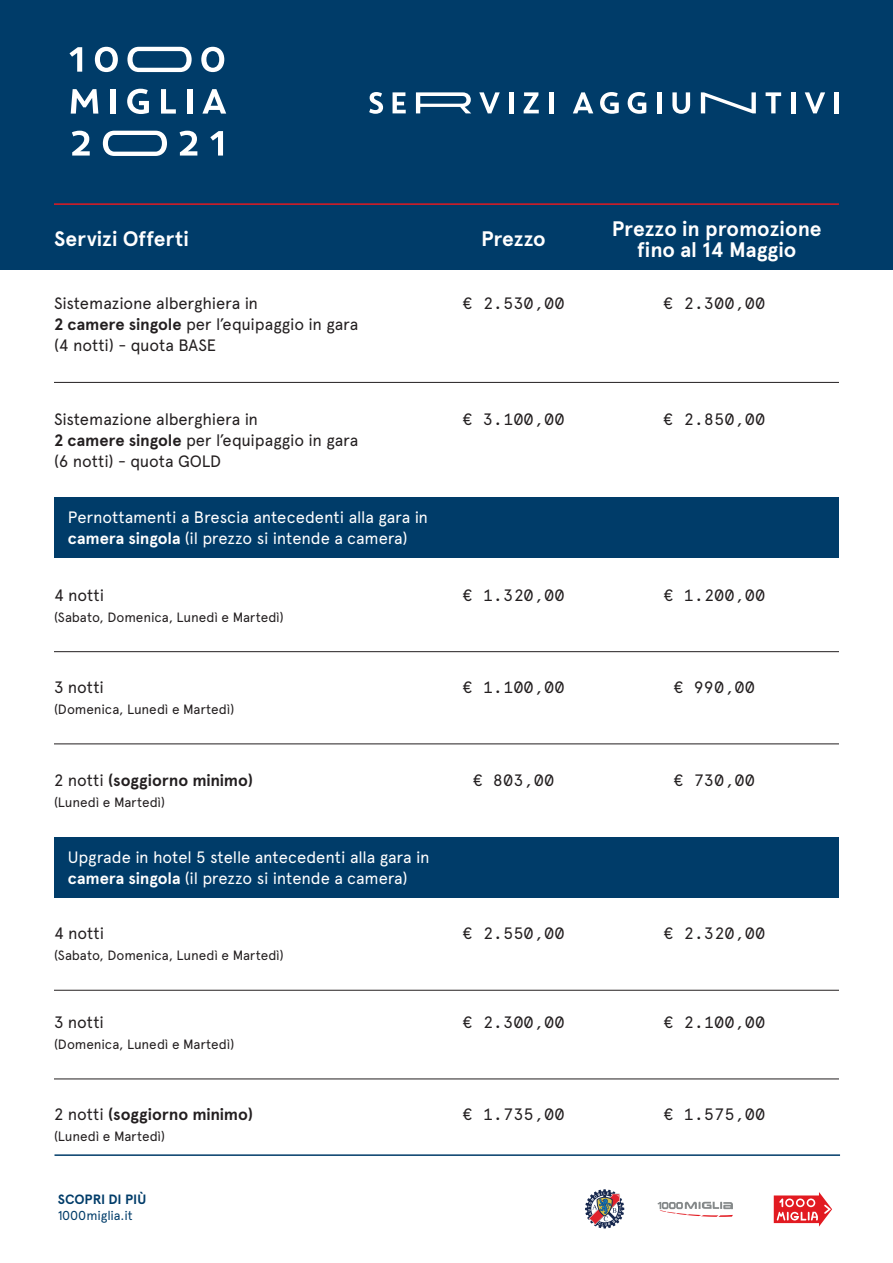
<style>
.page{position:relative;width:893px;height:1263px;background:#fff}
.page>*{position:absolute;margin:0;border:0;box-sizing:border-box;transform-origin:0 0}
.t1{font:700 21px/21px "Apercu Pro";color:#fff;text-align:center}
.t2{font:16.5px/21px "Apercu Pro";letter-spacing:-.01em;color:#231f20}
.t3{font:16.5px/21px "Apercu Pro";letter-spacing:-.01em;color:#fff}
.t4{font:16.5px "Apercu Pro Mono";color:#231f20}
.t5{font:700 16.5px "Apercu Pro";letter-spacing:-.005em;color:#231f20}
.t6{font:13.5px "Apercu Pro";letter-spacing:-.01em;color:#231f20}
.t7{font:700 13.5px "Apercu Pro";color:#003c69}
.t8{font:12.9px "Apercu Pro";letter-spacing:-.005em;color:#003c69}
.s1{font-weight:700}
.s2{font-weight:400}
</style>
<div class="page">
<div style="left:0;top:0;width:893px;height:219px;background:#003c69"></div>
<div style="left:54px;top:497px;width:785px;height:61px;background:#003c69"></div>
<div style="left:0;top:206px;width:893px;height:64px;background:#003c69"></div>
<hr style="left:54px;top:382px;width:785px;height:1px;background:#231f20">
<hr style="left:54px;top:651px;width:785px;height:1px;background:#231f20">
<hr style="left:54px;top:743px;width:785px;height:1px;background:#231f20">
<svg style="left:585px;top:1189px;width:40px;height:40px"></svg>
<svg style="left:773px;top:1192px;width:59px;height:35px"></svg>
<svg style="left:657px;top:1202px;width:76px;height:15px"></svg>
<svg style="left:369px;top:92px;width:14px;height:22px"></svg>
<svg style="left:393px;top:92px;width:13px;height:21px"></svg>
<svg style="left:479px;top:92px;width:21px;height:21px"></svg>
<div style="left:509px;top:92px;width:5px;height:21px;background:#fff"></div>
<svg style="left:524px;top:92px;width:15px;height:21px"></svg>
<hr style="left:549px;top:92px;width:4px;height:21px;background:#fff">
<svg style="left:573px;top:92px;width:20px;height:21px"></svg>
<svg style="left:600px;top:92px;width:19px;height:22px"></svg>
<svg style="left:628px;top:92px;width:18px;height:22px"></svg>
<hr style="left:657px;top:92px;width:4px;height:21px;background:#fff">
<svg style="left:672px;top:92px;width:18px;height:22px"></svg>
<svg style="left:766px;top:92px;width:15px;height:21px"></svg>
<hr style="left:791px;top:92px;width:4px;height:21px;background:#fff">
<svg style="left:805px;top:92px;width:20px;height:21px"></svg>
<hr style="left:835px;top:92px;width:4px;height:21px;background:#fff">
<svg style="left:416px;top:92px;width:55px;height:21px"></svg>
<svg style="left:701px;top:92px;width:55px;height:21px"></svg>
<hr style="left:54px;top:1154px;width:786px;height:2px;background:#003c69">
<div style="left:54px;top:837px;width:785px;height:61px;background:#003c69"></div>
<hr style="left:54px;top:990px;width:785px;height:1px;background:#231f20">
<hr style="left:54px;top:1078px;width:785px;height:1px;background:#231f20">
<hr style="left:54px;top:203px;width:785px;height:2px;background:#e21a21">
<svg style="left:69px;top:47px;width:13px;height:25px"></svg>
<svg style="left:95px;top:47px;width:23px;height:25px"></svg>
<svg style="left:201px;top:47px;width:23px;height:25px"></svg>
<svg style="left:127px;top:47px;width:65px;height:25px"></svg>
<svg style="left:71px;top:89px;width:27px;height:25px"></svg>
<div style="left:111px;top:89px;width:5px;height:25px;background:#fff"></div>
<svg style="left:127px;top:89px;width:22px;height:25px"></svg>
<svg style="left:161px;top:89px;width:15px;height:25px"></svg>
<div style="left:187px;top:89px;width:5px;height:25px;background:#fff"></div>
<svg style="left:202px;top:89px;width:24px;height:25px"></svg>
<svg style="left:210px;top:131px;width:13px;height:25px"></svg>
<svg style="left:72px;top:131px;width:18px;height:25px"></svg>
<svg style="left:180px;top:131px;width:17px;height:25px"></svg>
<svg style="left:103px;top:131px;width:64px;height:25px"></svg>
<p class="t1" style="left:54px;top:228px;width:136px">Servizi Offerti</p>
<p class="t1" style="left:481px;top:228px;width:66px">Prezzo</p>
<p class="t1" style="left:612px;top:218px;width:211px">Prezzo in promozione fino al 14 Maggio</p>
<p class="t2" style="left:54px;top:292px;width:306px">Sistemazione alberghiera in<br><span class="s1">2 camere singole</span> per l’equipaggio in gara (4 notti) - quota BASE</p>
<p class="t4" style="left:462px;top:291px;width:104px">€ 2.530,00</p>
<p class="t4" style="left:663px;top:291px;width:104px">€ 2.300,00</p>
<p class="t2" style="left:54px;top:408px;width:306px">Sistemazione alberghiera in<br><span class="s1">2 camere singole</span> per l’equipaggio in gara (6 notti) - quota GOLD</p>
<p class="t4" style="left:462px;top:407px;width:104px">€ 3.100,00</p>
<p class="t4" style="left:663px;top:407px;width:104px">€ 2.850,00</p>
<p class="t3" style="left:68px;top:505px;width:362px">Pernottamenti a Brescia antecedenti alla gara in <span class="s1">camera singola</span> (il prezzo si intende a camera)</p>
<p class="t2" style="left:54px;top:583px;width:52px">4 notti</p>
<p class="t6" style="left:54px;top:607px;width:231px">(Sabato, Domenica, Lunedì e Martedì)</p>
<p class="t4" style="left:462px;top:582px;width:104px">€ 1.320,00</p>
<p class="t4" style="left:663px;top:582px;width:104px">€ 1.200,00</p>
<p class="t2" style="left:54px;top:675px;width:51px">3 notti</p>
<p class="t6" style="left:54px;top:699px;width:182px">(Domenica, Lunedì e Martedì)</p>
<p class="t4" style="left:462px;top:674px;width:104px">€ 1.100,00</p>
<p class="t4" style="left:673px;top:674px;width:83px">€ 990,00</p>
<p class="t5" style="left:54px;top:767px;width:200px"><span class="s2">2 notti</span> (soggiorno minimo)</p>
<p class="t6" style="left:54px;top:792px;width:113px">(Lunedì e Martedì)</p>
<p class="t4" style="left:472px;top:767px;width:83px">€ 803,00</p>
<p class="t4" style="left:673px;top:767px;width:83px">€ 730,00</p>
<p class="t3" style="left:68px;top:845px;width:363px">Upgrade in hotel 5 stelle antecedenti alla gara in <span class="s1">camera singola</span> (il prezzo si intende a camera)</p>
<p class="t2" style="left:54px;top:922px;width:52px">4 notti</p>
<p class="t6" style="left:54px;top:945px;width:231px">(Sabato, Domenica, Lunedì e Martedì)</p>
<p class="t4" style="left:462px;top:921px;width:104px">€ 2.550,00</p>
<p class="t4" style="left:663px;top:921px;width:104px">€ 2.320,00</p>
<p class="t2" style="left:54px;top:1010px;width:51px">3 notti</p>
<p class="t6" style="left:54px;top:1034px;width:182px">(Domenica, Lunedì e Martedì)</p>
<p class="t4" style="left:462px;top:1009px;width:104px">€ 2.300,00</p>
<p class="t4" style="left:663px;top:1009px;width:104px">€ 2.100,00</p>
<p class="t5" style="left:54px;top:1102px;width:200px"><span class="s2">2 notti</span> (soggiorno minimo)</p>
<p class="t6" style="left:54px;top:1126px;width:113px">(Lunedì e Martedì)</p>
<p class="t4" style="left:462px;top:1102px;width:104px">€ 1.735,00</p>
<p class="t4" style="left:663px;top:1102px;width:104px">€ 1.575,00</p>
<p class="t7" style="left:58px;top:1189px;width:90px">SCOPRI DI PIÙ</p>
<p class="t8" style="left:58px;top:1206px;width:77px">1000miglia.it</p>
</div>
